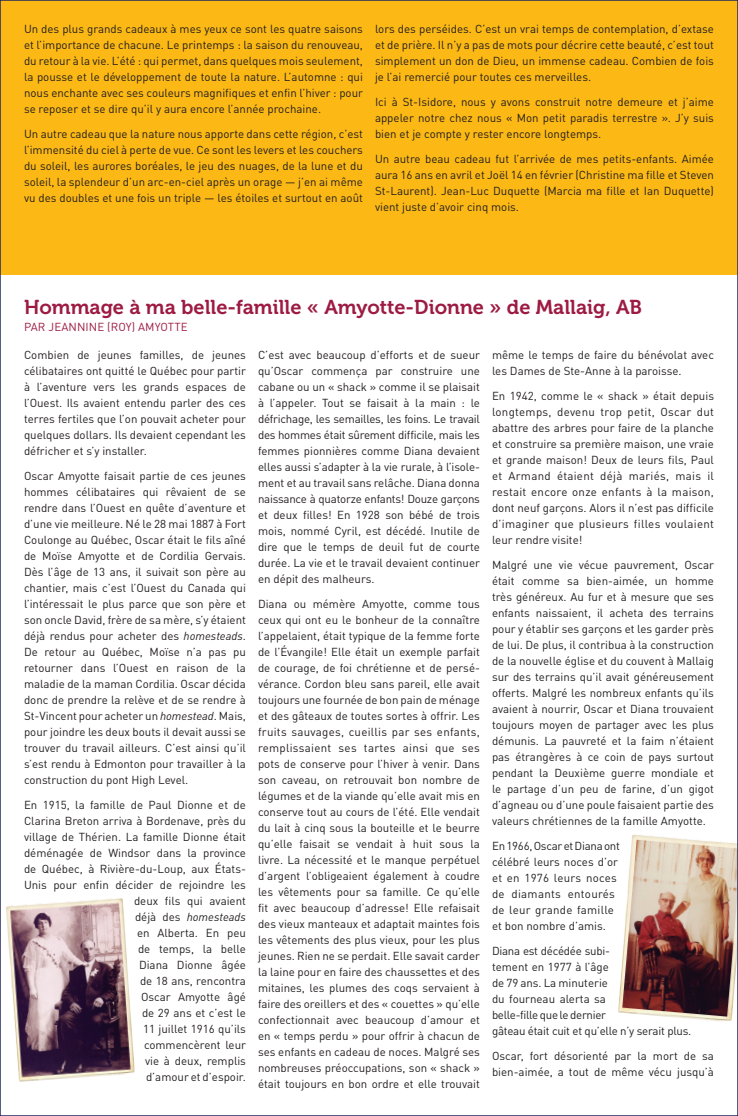
<style>
.page{position:relative;width:738px;height:1116px;background:#fff}
.page>*{position:absolute;margin:0;border:0;box-sizing:border-box;transform-origin:0 0}
.titre2{font:20px "Museo 700";color:#9d1b42}
.texte_courant{font:11.5px/16px "DIN Pro";color:#231f20;text-align:justify}
.texte_courant-2{font:11.5px/16px "DIN Pro";letter-spacing:-.02em;color:#231f20}
.auteur{font:11.5px "DIN Pro";letter-spacing:.01em;color:#9d1b42}
.s1{font-style:italic}
</style>
<div class="page">
<div style="left:0;top:0;width:738px;height:275px;background:#fcb814"></div>
<img style="left:6px;top:898px;width:129px;height:184px">
<img style="left:618px;top:834px;width:118px;height:188px">
<p class="texte_courant" style="left:24px;top:20px;width:341px">Un des plus grands cadeaux à mes yeux ce sont les quatre saisons et l’importance de chacune. Le printemps : la saison du renouveau, du retour à la vie. L’été : qui permet, dans quelques mois seulement, la pousse et le développement de toute la nature. L’automne : qui nous enchante avec ses couleurs magnifiques et enfin l’hiver : pour se reposer et se dire qu’il y aura encore l’année prochaine.</p>
<p class="texte_courant" style="left:24px;top:125px;width:340px">Un autre cadeau que la nature nous apporte dans cette région, c’est l’immensité du ciel à perte de vue. Ce sont les levers et les couchers du soleil, les aurores boréales, le jeu des nuages, de la lune et du soleil, la splendeur d’un arc-en-ciel après un orage — j’en ai même vu des doubles et une fois un triple — les étoiles et surtout en août</p>
<p class="texte_courant" style="left:375px;top:20px;width:341px">lors des perséides. C’est un vrai temps de contemplation, d’extase et de prière. Il n’y a pas de mots pour décrire cette beauté, c’est tout simplement un don de Dieu, un immense cadeau. Combien de fois je l’ai remercié pour toutes ces merveilles.</p>
<p class="texte_courant" style="left:375px;top:93px;width:341px">Ici à St-Isidore, nous y avons construit notre demeure et j’aime appeler notre chez nous « Mon petit paradis terrestre ». J’y suis bien et je compte y rester encore longtemps.</p>
<p class="texte_courant" style="left:375px;top:150px;width:341px">Un autre beau cadeau fut l’arrivée de mes petits-enfants. Aimée aura 16 ans en avril et Joël 14 en février (Christine ma fille et Steven St-Laurent). Jean-Luc Duquette (Marcia ma fille et Ian Duquette) vient juste d’avoir cinq mois.</p>
<p class="titre2" style="left:24px;top:296px;width:620px">Hommage à ma belle-famille « Amyotte-Dionne » de Mallaig, AB</p>
<p class="auteur" style="left:24px;top:318px;width:165px">PAR JEANNINE (ROY) AMYOTTE</p>
<p class="texte_courant" style="left:24px;top:346px;width:224px">Combien de jeunes familles, de jeunes célibataires ont quitté le Québec pour partir à l’aventure vers les grands espaces de l’Ouest. Ils avaient entendu parler des ces terres fertiles que l’on pouvait acheter pour quelques dollars. Ils devaient cependant les défricher et s’y installer.</p>
<p class="texte_courant" style="left:24px;top:467px;width:224px">Oscar Amyotte faisait partie de ces jeunes hommes célibataires qui rêvaient de se rendre dans l’Ouest en quête d’aventure et d’une vie meilleure. Né le 28 mai 1887 à Fort Coulonge au Québec, Oscar était le fils aîné de Moïse Amyotte et de Cordilia Gervais.<br>Dès l’âge de 13 ans, il suivait son père au chantier, mais c’est l’Ouest du Canada qui l’intéressait le plus parce que son père et son oncle David, frère de sa mère, s’y étaient déjà rendus pour acheter des <span class="s1">homesteads</span>.<br>De retour au Québec, Moïse n’a pas pu retourner dans l’Ouest en raison de la maladie de la maman Cordilia. Oscar décida donc de prendre la relève et de se rendre à St-Vincent pour acheter un <span class="s1">homestead</span>. Mais, pour joindre les deux bouts il devait aussi se trouver du travail ailleurs. C’est ainsi qu’il s’est rendu à Edmonton pour travailler à la construction du pont High Level.</p>
<p class="texte_courant" style="left:24px;top:796px;width:224px;text-align:right">En 1915, la famille de Paul Dionne et de<br>Clarina Breton arriva à Bordenave, près du village de Thérien. La famille Dionne était déménagée de Windsor dans la province de Québec, à Rivière-du-Loup, aux États-<br>Unis pour enfin décider de rejoindre les deux fils qui avaient<br>déjà des <span class="s1">homesteads<br></span>en Alberta. En peu<br>de temps, la belle<br>Diana Dionne âgée<br>de 18 ans, rencontra<br>Oscar Amyotte âgé<br>de 29 ans et c’est le<br>11 juillet 1916 qu’ils<br>commencèrent leur<br>vie à deux, remplis<br>d’amour et d’espoir.</p>
<p class="texte_courant" style="left:492px;top:346px;width:224px">même le temps de faire du bénévolat avec les Dames de Ste-Anne à la paroisse.</p>
<p class="texte_courant" style="left:492px;top:387px;width:224px">En 1942, comme le « shack » était depuis longtemps, devenu trop petit, Oscar dut abattre des arbres pour faire de la planche et construire sa première maison, une vraie et grande maison! Deux de leurs fils, Paul et Armand étaient déjà mariés, mais il restait encore onze enfants à la maison, dont neuf garçons. Alors il n’est pas difficile d’imaginer que plusieurs filles voulaient leur rendre visite!</p>
<p class="texte_courant" style="left:492px;top:556px;width:224px">Malgré une vie vécue pauvrement, Oscar était comme sa bien-aimée, un homme très généreux. Au fur et à mesure que ses enfants naissaient, il acheta des terrains pour y établir ses garçons et les garder près de lui. De plus, il contribua à la construction de la nouvelle église et du couvent à Mallaig sur des terrains qu’il avait généreusement offerts. Malgré les nombreux enfants qu’ils avaient à nourrir, Oscar et Diana trouvaient toujours moyen de partager avec les plus démunis. La pauvreté et la faim n’étaient pas étrangères à ce coin de pays surtout pendant la Deuxième guerre mondiale et le partage d’un peu de farine, d’un gigot d’agneau ou d’une poule faisaient partie des valeurs chrétiennes de la famille Amyotte.</p>
<p class="texte_courant" style="left:492px;top:837px;width:130px;text-align:left">En 1966, Oscar et Diana ont célébré leurs noces d’or et en 1976 leurs noces de diamants entourés de leur grande famille et bon nombre d’amis.</p>
<p class="texte_courant-2" style="left:492px;top:942px;width:201px">Diana est décédée subi-<br>tement en 1977 à l’âge<br>de 79 ans. La minuterie<br>du fourneau alerta sa<br>belle-fille que le dernier<br>gâteau était cuit et qu’elle n’y serait plus.</p>
<p class="texte_courant" style="left:492px;top:1047px;width:224px">Oscar, fort désorienté par la mort de sa bien-aimée, a tout de même vécu jusqu’à</p>
<p class="texte_courant" style="left:258px;top:346px;width:224px;text-align:left">C’est avec beaucoup d’efforts et de sueur qu’Oscar commença par construire une cabane ou un « shack » comme il se plaisait à l’appeler. Tout se faisait à la main : le défrichage, les semailles, les foins. Le travail des hommes était sûrement difficile, mais les femmes pionnières comme Diana devaient elles aussi s’adapter à la vie rurale, à l’isole&shy;ment et au travail sans relâche. Diana donna naissance à quatorze enfants! Douze garçons et deux filles! En 1928 son bébé de trois mois, nommé Cyril, est décédé. Inutile de dire que le temps de deuil fut de courte durée. La vie et le travail devaient continuer en dépit des malheurs.</p>
<p class="texte_courant" style="left:258px;top:595px;width:224px;text-align:left">Diana ou mémère Amyotte, comme tous ceux qui ont eu le bonheur de la connaître l’appelaient, était typique de la femme forte de l’Évangile! Elle était un exemple parfait de courage, de foi chrétienne et de persé&shy;vérance. Cordon bleu sans pareil, elle avait toujours une fournée de bon pain de ménage et des gâteaux de toutes sortes à offrir. Les fruits sauvages, cueillis par ses enfants, remplissaient ses tartes ainsi que ses pots de conserve pour l’hiver à venir. Dans son caveau, on retrouvait bon nombre de légumes et de la viande qu’elle avait mis en conserve tout au cours de l’été. Elle vendait du lait à cinq sous la bouteille et le beurre qu’elle faisait se vendait à huit sous la livre. La nécessité et le manque perpétuel d’argent l’obligeaient également à coudre les vêtements pour sa famille. Ce qu’elle fit avec beaucoup d’adresse! Elle refaisait des vieux manteaux et adaptait maintes fois les vêtements des plus vieux, pour les plus jeunes. Rien ne se perdait. Elle savait carder la laine pour en faire des chaussettes et des mitaines, les plumes des coqs servaient à faire des oreillers et des « couettes » qu’elle confectionnait avec beaucoup d’amour et en « temps perdu » pour offrir à chacun de ses enfants en cadeau de noces. Malgré ses nombreuses préoccupations, son « shack » était toujours en bon ordre et elle trouvait</p>
</div>
